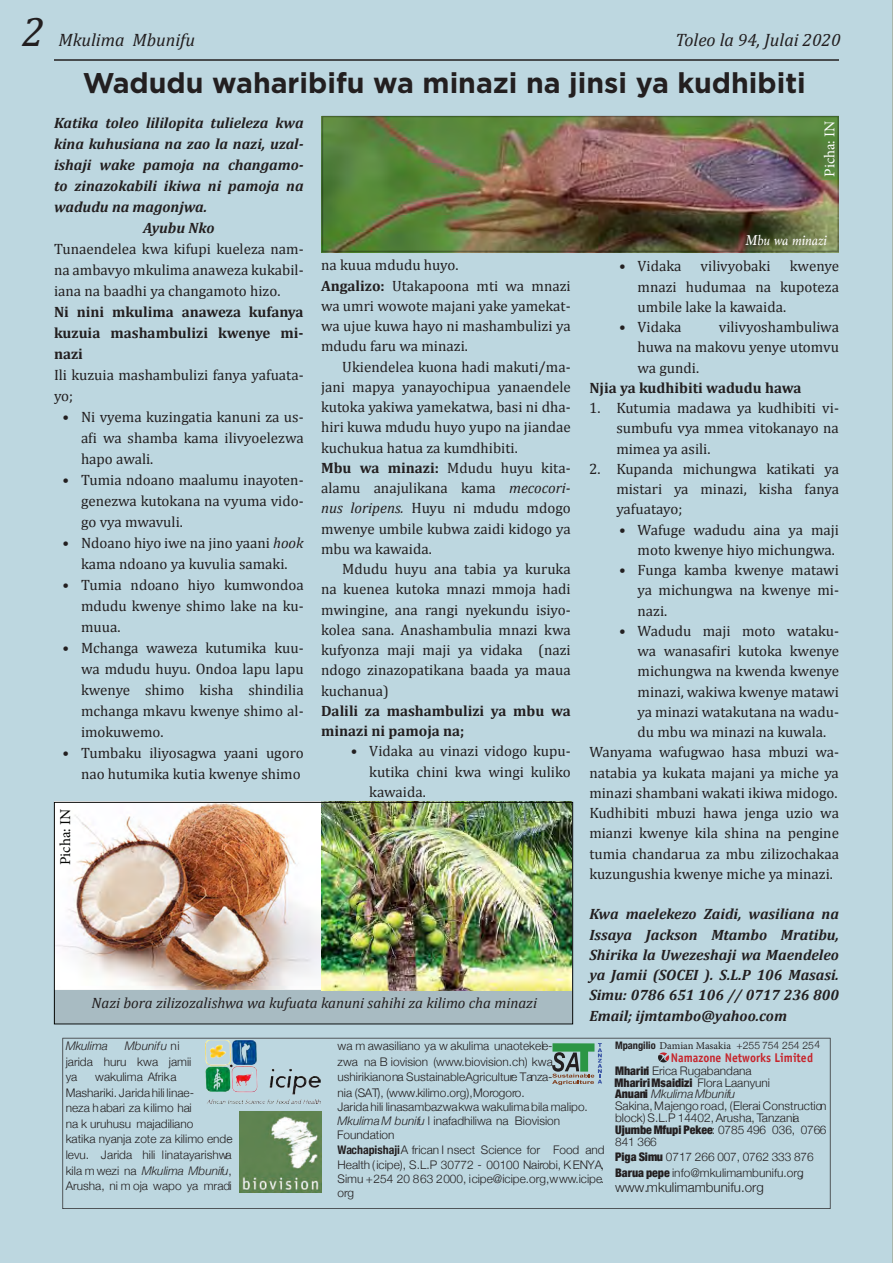
<style>
.page{position:relative;width:893px;height:1263px;background:#bdd7e0}
.page>*{position:absolute;margin:0;border:0;box-sizing:border-box;transform-origin:0 0}
.t1{font:italic 42px "Cambria";color:#231f20}
.t2{font:700 28.5px "Gotham";color:#231f20}
.t3{font:italic 18px "Cambria";color:#231f20}
.t4{font:15px/20.2px "Cambria";color:#231f20;text-align:justify}
.t5{font:italic 700 15px/20.2px "Cambria";color:#231f20;text-align:justify}
.t6{font:700 15px/21px "Cambria";color:#231f20;text-align:justify}
.t7{font:italic 15px "Cambria";color:#231f20}
.t8{font:italic 15px "Marion";color:#fff}
.t9{font:15px "Minion Pro";letter-spacing:-.005em;color:#040503}
.t10{font:15px "Minion Pro";letter-spacing:-.005em;color:#fff}
.t11{font:300 13.35px "Helvetica Neue";color:#231f20}
.t12{font:700 12.75px "Officina Sans";color:#c6252c;scale:.92 1}
.t13{font:300 11.85px/15.6px "Helvetica Neue";color:#231f20}
.t14{font:900 condensed 11.85px "Helvetica Neue";color:#231f20}
.t15{font:italic 300 11.85px "Helvetica Neue";color:#231f20}
.t16{font:10.5px "Minion Pro";letter-spacing:.005em;color:#231f20}
.t17{font:300 10.35px "Helvetica Neue";color:#231f20}
.s1{font-style:italic}
.s2{font-weight:700}
.s3{font-weight:700;font-stretch:condensed}
.s4{font-family:"Helvetica Neue";font-weight:700;font-stretch:condensed;font-size:10.35px}
.s5{font-weight:300;font-stretch:normal}
.s6{font-weight:900;font-stretch:condensed}
</style>
<div class="page">
<hr style="left:892px;top:0;width:1px;height:1263px;background:#7e6829">
<div style="left:55px;top:989px;width:517px;height:34px;background:#a8bbc2"></div>
<svg style="left:62px;top:1038px;width:768px;height:171px"></svg>
<svg style="left:552px;top:1043px;width:50px;height:42px"></svg>
<svg style="left:658px;top:1052px;width:11px;height:10px"></svg>
<img style="left:240px;top:1111px;width:81px;height:82px">
<img style="left:206px;top:1040px;width:114px;height:64px">
<img style="left:325px;top:119px;width:511px;height:130px">
<hr style="left:54px;top:59px;width:785px;height:2px;background:#231f20">
<img style="left:54px;top:801px;width:518px;height:189px">
<img style="left:322px;top:804px;width:249px;height:186px">
<div style="left:54px;top:802px;width:519px;height:222px;border:1px solid #040503"></div>
<p class="t1" style="left:22px;top:2px;width:24px">2</p>
<p class="t3" style="left:58px;top:28px;width:138px">Mkulima Mbunifu</p>
<p class="t3" style="left:675px;top:28px;width:167px">Toleo la 94, Julai 2020</p>
<p class="t2" style="left:83px;top:64px;width:724px">Wadudu waharibifu wa minazi na jinsi ya kudhibiti</p>
<p class="t5" style="left:54px;top:112px;width:251px;line-height:21px">Katika toleo lililopita tulieleza kwa kina kuhusiana na zao la nazi, uzal&shy;ishaji wake pamoja na changamo&shy;to zinazokabili ikiwa ni pamoja na wadudu na magonjwa.</p>
<p class="t5" style="left:143px;top:217px;width:73px">Ayubu Nko</p>
<p class="t4" style="left:54px;top:238px;width:251px;line-height:21px">Tunaendelea kwa kifupi kueleza nam&shy;na ambavyo mkulima anaweza kukabil&shy;iana na baadhi ya changamoto hizo.</p>
<p class="t6" style="left:54px;top:301px;width:251px">Ni nini mkulima anaweza kufanya kuzuia mashambulizi kwenye mi&shy;nazi</p>
<p class="t4" style="left:54px;top:364px;width:251px;line-height:21px">Ili kuzuia mashambulizi fanya yafuata&shy;yo;</p>
<p class="t4" style="left:81px;top:406px;width:224px;line-height:21px;text-indent:-18px">• Ni vyema kuzingatia kanuni za us&shy;afi wa shamba kama ilivyoelezwa hapo awali.</p>
<p class="t4" style="left:81px;top:469px;width:224px;line-height:21px;text-indent:-18px">• Tumia ndoano maalumu inayoten&shy;genezwa kutokana na vyuma vido&shy;go vya mwavuli.</p>
<p class="t4" style="left:63px;top:532px;width:243px;line-height:21px;text-align:center">• Ndoano hiyo iwe na jino yaani <span class="s1">hook </span>kama ndoano ya kuvulia samaki.</p>
<p class="t4" style="left:81px;top:574px;width:224px;line-height:21px;text-indent:-18px">• Tumia ndoano hiyo kumwondoa mdudu kwenye shimo lake na ku&shy;muua.</p>
<p class="t4" style="left:81px;top:637px;width:224px;line-height:21px;text-indent:-18px">• Mchanga waweza kutumika kuu&shy;wa mdudu huyu. Ondoa lapu lapu kwenye shimo kisha shindilia mchanga mkavu kwenye shimo al&shy;imokuwemo.</p>
<p class="t4" style="left:63px;top:742px;width:243px;line-height:21px;text-align:right">• Tumbaku iliyosagwa yaani ugoro nao hutumika kutia kwenye shimo</p>
<p class="t9" style="left:55px;top:865px;width:58px;rotate:-90deg">Picha: IN</p>
<p class="t4" style="left:321px;top:255px;width:139px">na kuua mdudu huyo.</p>
<p class="t4" style="left:321px;top:275px;width:251px"><span class="s2">Angalizo:</span> Utakapoona mti wa mnazi wa umri wowote majani yake yamekat&shy;wa ujue kuwa hayo ni mashambulizi ya mdudu faru wa minazi.</p>
<p class="t4" style="left:321px;top:356px;width:251px;text-indent:21px">Ukiendelea kuona hadi makuti/ma&shy;jani mapya yanayochipua yanaendele kutoka yakiwa yamekatwa, basi ni dha&shy;hiri kuwa mdudu huyo yupo na jiandae kuchukua hatua za kumdhibiti.</p>
<p class="t4" style="left:321px;top:457px;width:251px"><span class="s2">Mbu wa minazi:</span> Mdudu huyu kita&shy;alamu anajulikana kama <span class="s1">mecocori&shy;nus loripens.</span> Huyu ni mdudu mdogo mwenye umbile kubwa zaidi kidogo ya mbu wa kawaida.</p>
<p class="t4" style="left:321px;top:559px;width:251px;text-indent:21px">Mdudu huyu ana tabia ya kuruka na kuenea kutoka mnazi mmoja hadi mwingine, ana rangi nyekundu isiyo&shy;kolea sana. Anashambulia mnazi kwa kufyonza maji maji ya vidaka (nazi ndogo zinazopatikana baada ya maua kuchanua)</p>
<p class="t6" style="left:321px;top:700px;width:251px;line-height:20.2px">Dalili za mashambulizi ya mbu wa minazi ni pamoja na;</p>
<p class="t4" style="left:369px;top:741px;width:203px;text-indent:-18px">• Vidaka au vinazi vidogo kupu&shy;kutika chini kwa wingi kuliko kawaida.</p>
<p class="t7" style="left:91px;top:992px;width:447px">Nazi bora zilizozalishwa wa kufuata kanuni sahihi za kilimo cha minazi</p>
<p class="t10" style="left:820px;top:177px;width:58px;rotate:-90deg">Picha: IN</p>
<p class="t8" style="left:745px;top:231px;width:83px">Mbu wa minazi</p>
<p class="t4" style="left:619px;top:256px;width:64px">• Vidaka</p>
<p class="t4" style="left:701px;top:256px;width:72px">vilivyobaki</p>
<p class="t4" style="left:638px;top:256px;width:203px;text-indent:152px">kwenye mnazi hudumaa na kupoteza umbile lake la kawaida.</p>
<p class="t4" style="left:619px;top:317px;width:64px">• Vidaka</p>
<p class="t4" style="left:638px;top:317px;width:203px;text-indent:81px">vilivyoshambuliwa huwa na makovu yenye utomvu wa gundi.</p>
<p class="t6" style="left:589px;top:377px;width:214px">Njia ya kudhibiti wadudu hawa</p>
<p class="t4" style="left:616px;top:398px;width:224px;text-indent:-27px">1. Kutumia madawa ya kudhibiti vi&shy;sumbufu vya mmea vitokanayo na mimea ya asili.</p>
<p class="t4" style="left:616px;top:459px;width:224px;text-indent:-27px">2. Kupanda michungwa katikati ya mistari ya minazi, kisha fanya yafuatayo;</p>
<p class="t4" style="left:619px;top:519px;width:221px;text-align:right">• Wafuge wadudu aina ya maji moto kwenye hiyo michungwa.</p>
<p class="t4" style="left:638px;top:560px;width:203px;text-indent:-18px">• Funga kamba kwenye matawi ya michungwa na kwenye mi&shy;nazi.</p>
<p class="t4" style="left:638px;top:621px;width:203px;text-indent:-18px">• Wadudu maji moto wataku&shy;wa wanasafiri kutoka kwenye michungwa na kwenda kwenye minazi, wakiwa kwenye matawi ya minazi watakutana na wadu&shy;du mbu wa minazi na kuwala.</p>
<p class="t4" style="left:589px;top:742px;width:251px">Wanyama wafugwao hasa mbuzi wa&shy;natabia ya kukata majani ya miche ya minazi shambani wakati ikiwa midogo.</p>
<p class="t4" style="left:589px;top:803px;width:251px">Kudhibiti mbuzi hawa jenga uzio wa mianzi kwenye kila shina na pengine tumia chandarua za mbu zilizochakaa kuzungushia kwenye miche ya minazi.</p>
<p class="t5" style="left:589px;top:904px;width:251px">Kwa maelekezo Zaidi, wasiliana na Issaya Jackson Mtambo Mratibu, Shirika la Uwezeshaji wa Maendeleo ya Jamii (SOCEI ). S.L.P 106 Masasi.<br>Simu: 0786 651 106 // 0717 236 800<br>Email; ijmtambo@yahoo.com</p>
<p class="t13" style="left:66px;top:1037px;width:127px;text-indent:59px"><span class="s1">Mbunifu</span> ni jarida huru kwa jamii ya</p>
<p class="t15" style="left:66px;top:1036px;width:44px">Mkulima</p>
<p class="t13" style="left:66px;top:1068px;width:168px;text-indent:30px">wakulima Afrika<br>Mashariki. Jarida hili linae-<br>neza habari za kilimo hai<br>na k uruhusu majadiliano<br>katika nyanja zote za kilimo ende&shy;levu. Jarida hili linatayarishwa kila m wezi na <span class="s1">Mkulima Mbunifu</span>,<br>Arusha, ni m oja wapo ya mradi</p>
<p class="t13" style="left:338px;top:1037px;width:217px;text-align:justify">wa m awasiliano ya w akulima unaotekele&shy;zwa na B iovision (www.biovision.ch) kwa ushirikiano na Sustainable Agriculture Tanza&shy;nia (SAT), (www.kilimo.org),Morogoro.</p>
<p class="t13" style="left:338px;top:1098px;width:252px;line-height:14.4px">Jarida hili linasambazwa kwa wakulima bila malipo.<br><span class="s1">Mkulima M bunifu</span> l inafadhiliwa na Biovision</p>
<p class="t13" style="left:338px;top:1142px;width:269px;line-height:14.4px;text-align:justify"><span class="s3">Wachapishaji</span> A frican I nsect Science for Food and Health (icipe), S.L.P 30772 - 00100 Nairobi, KENYA, Simu +254 20 863 2000, icipe@icipe.org,www.icipe. org</p>
<p class="t13" style="left:337px;top:1126px;width:59px">Foundation</p>
<p class="t16" style="left:615px;top:1038px;width:117px"><span class="s4">Mpangilio</span> Damian Masakia</p>
<p class="t17" style="left:737px;top:1036px;width:85px">+255 754 254 254</p>
<p class="t12" style="left:671px;top:1049px;width:156px">Namazone Networks Limited</p>
<p class="t14" style="left:614px;top:1073px;width:157px">Mhariri Msaidizi <span class="s5">Flora Laanyuni</span></p>
<p class="t13" style="left:615px;top:1058px;width:138px;line-height:23.2px"><span class="s6">Mhariri</span> Erica Rugabandana<br><span class="s6">Anuani</span> <span class="s1">Mkulima Mbunifu</span></p>
<p class="t13" style="left:615px;top:1099px;width:213px;line-height:11.9px">Sakina, Majengo road, (Elerai Construction block) S.L.P 14402, Arusha, Tanzania<br><span class="s6">Ujumbe Mfupi Pekee</span>: 0785 496 036, 0766<br>841 366</p>
<p class="t13" style="left:615px;top:1148px;width:200px"><span class="s6">Piga Simu</span> 0717 266 007, 0762 333 876<br><span class="s6">Barua pepe</span> info@mkulimambunifu.org,</p>
<p class="t11" style="left:615px;top:1177px;width:150px">www.mkulimambunifu.org</p>
</div>
